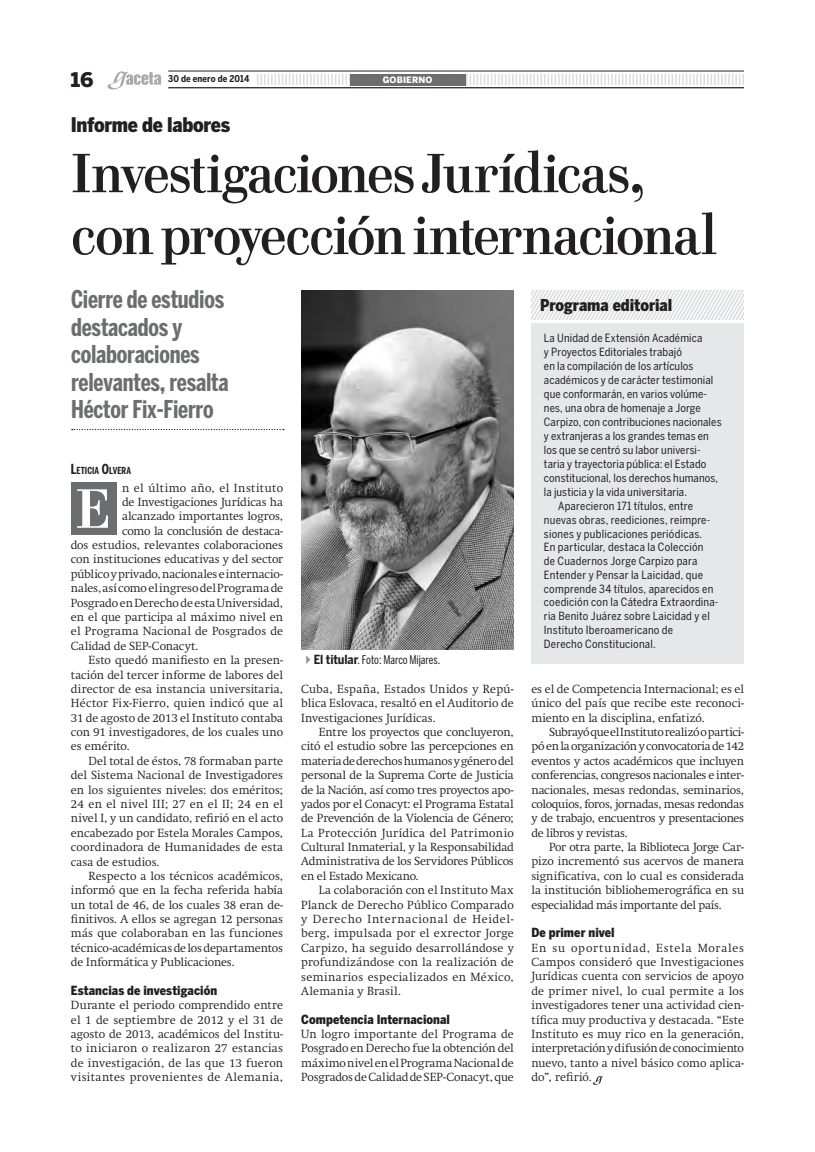
<style>
.page{position:relative;width:815px;height:1152px;background:#fff}
.page>*{position:absolute;margin:0;border:0;box-sizing:border-box;transform-origin:0 0}
._3_0_Tex_Cap_4{font:700 56.38px "Cellini TF";color:#fff}
._1_0_Cabeza_Principa{font:700 56.25px/61.9px "Cellini TF";letter-spacing:-.03em;color:#231f20;scale:.95 1}
._2_0_Sumario_2{font:700 extra-condensed 24.38px/27.5px "Benton Sans";letter-spacing:-.01em;color:#6c6d70}
._0_0_Balazo{font:900 condensed 20px "Benton Sans";letter-spacing:-.015em;color:#231f20}
.t1{font:900 20px "Benton Sans";color:#231f20}
._6_0_R_Cabeza{font:900 condensed 16.25px "Benton Sans";color:#231f20}
._3_0_Descanso{font:900 condensed 12.5px "Benton Sans";letter-spacing:.005em;color:#231f20}
.t2{font:extra-condensed 11.88px "Benton Sans";letter-spacing:-.005em;color:#231f20}
._3_0_Texto{font:300 11.62px/14.4px "Swift";color:#231f20;text-align:justify}
._3_0_Tex_s_sangria{font:300 11.62px/14.4px "Swift";letter-spacing:.005em;color:#231f20;text-align:justify}
._3_0_Tex_Cap_4-2{font:300 11.62px "Swift";color:#231f20}
._3_0_Tex_Cap_4-3{font:300 11.62px "Swift";letter-spacing:-.02em;color:#231f20}
._3_0_Tex_Cap_4-4{font:300 11.62px "Swift";letter-spacing:.035em;color:#231f20}
._6_0_R_Texto_s_sangr{font:condensed 11.25px/14px "Benton Sans";letter-spacing:.01em;color:#231f20}
._6_0_R_Texto{font:condensed 11.25px/13.8px "Benton Sans";letter-spacing:.02em;color:#231f20}
._4_0_Crédito_nota{font:700 extra-condensed 9.62px "Benton Sans";letter-spacing:.01em;color:#231f20}
.t3{font:700 condensed 9.38px "Benton Sans";letter-spacing:.01em;color:#231f20}
.t4{font:900 8.75px "Benton Sans";letter-spacing:.01em;color:#fff}
.s1{font-size:13.75px}
.s2{font-weight:700;font-stretch:condensed;font-size:12.5px}
</style>
<div class="page">
<svg style="left:257px;top:74px;width:487px;height:11px"></svg>
<div style="left:350px;top:74px;width:115px;height:11px;background:#6c6d70"></div>
<hr style="left:168px;top:71px;width:576px;height:1px;background:#231f20">
<hr style="left:168px;top:87px;width:576px;height:1px;background:#231f20">
<svg style="left:107px;top:71px;width:54px;height:19px"></svg>
<div style="left:71px;top:482px;width:46px;height:52px;background:#6c6d70"></div>
<svg style="left:72px;top:429px;width:212px;height:1px"></svg>
<svg style="left:593px;top:1076px;width:10px;height:8px"></svg>
<img style="left:301px;top:290px;width:213px;height:359px">
<div style="left:531px;top:323px;width:213px;height:341px;background:#e6e7e9"></div>
<svg style="left:531px;top:290px;width:213px;height:30px"></svg>
<p class="t1" style="left:71px;top:68px;width:24px">16</p>
<p class="t4" style="left:383px;top:74px;width:51px">GOBIERNO</p>
<p class="t3" style="left:168px;top:73px;width:83px">30 de enero de 2014</p>
<p class="_0_0_Balazo" style="left:71px;top:113px;width:161px">Informe de labores</p>
<p class="_1_0_Cabeza_Principa" style="left:71px;top:141px;width:681px">Investigaciones Jurídicas, con proyección internacional</p>
<p class="_2_0_Sumario_2" style="left:71px;top:285px;width:159px">Cierre de estudios destacados y colaboraciones relevantes, resalta<br>Héctor Fix-Fierro</p>
<p class="_6_0_R_Cabeza" style="left:540px;top:296px;width:134px">Programa editorial</p>
<p class="_6_0_R_Texto_s_sangr" style="left:544px;top:330px;width:179px">La Unidad de Extensión Académica<br>y Proyectos Editoriales trabajó<br>en la compilación de los artículos académicos y de carácter testimonial que conformarán, en varios volúme&shy;nes, una obra de homenaje a Jorge Carpizo, con contribuciones nacionales y extranjeras a los grandes temas en los que se centró su labor universi&shy;taria y trayectoria pública: el Estado constitucional, los derechos humanos, la justicia y la vida universitaria.</p>
<p class="_6_0_R_Texto" style="left:544px;top:499px;width:176px;text-indent:14px">Aparecieron 171 títulos, entre nuevas obras, reediciones, reimpre&shy;siones y publicaciones periódicas.<br>En particular, destaca la Colección<br>de Cuadernos Jorge Carpizo para Entender y Pensar la Laicidad, que comprende 34 títulos, aparecidos en coedición con la Cátedra Extraordina&shy;ria Benito Juárez sobre Laicidad y el Instituto Iberoamericano de<br>Derecho Constitucional.</p>
<p class="_4_0_Crédito_nota" style="left:71px;top:465px;width:62px"><span class="s1">L</span>ETICIA <span class="s1">O</span>LVERA</p>
<p class="_3_0_Tex_Cap_4" style="left:75px;top:475px;width:37px">E</p>
<p class="_3_0_Tex_Cap_4-4" style="left:122px;top:481px;width:163px">n el último año, el Instituto</p>
<p class="_3_0_Tex_Cap_4-2" style="left:122px;top:495px;width:163px">de Investigaciones Jurídicas ha</p>
<p class="_3_0_Tex_Cap_4-2" style="left:122px;top:509px;width:163px">alcanzado importantes logros,</p>
<p class="_3_0_Tex_Cap_4-3" style="left:122px;top:524px;width:163px">como la conclusión de destaca-</p>
<p class="_3_0_Tex_Cap_4-2" style="left:71px;top:538px;width:214px">dos estudios, relevantes colaboraciones</p>
<p class="_3_0_Tex_Cap_4-2" style="left:71px;top:552px;width:214px">con instituciones educativas y del sector</p>
<p class="_3_0_Tex_Cap_4-2" style="left:71px;top:567px;width:214px">público y privado, nacionales e internacio-</p>
<p class="_3_0_Tex_Cap_4-2" style="left:71px;top:581px;width:214px">nales, así como el ingreso del Programa de</p>
<p class="_3_0_Tex_Cap_4-2" style="left:71px;top:596px;width:214px">Posgrado en Derecho de esta Universidad,</p>
<p class="_3_0_Tex_Cap_4-2" style="left:71px;top:610px;width:214px">en el que participa al máximo nivel en</p>
<p class="_3_0_Tex_Cap_4-2" style="left:71px;top:624px;width:214px">el Programa Nacional de Posgrados de</p>
<p class="_3_0_Tex_Cap_4-2" style="left:71px;top:639px;width:129px">Calidad de SEP-Conacyt.</p>
<p class="_3_0_Texto" style="left:71px;top:653px;width:214px;text-indent:18px">Esto quedó manifiesto en la presen&shy;tación del tercer informe de labores del director de esa instancia universitaria, Héctor Fix-Fierro, quien indicó que al 31 de agosto de 2013 el Instituto contaba con 91 investigadores, de los cuales uno es emérito.</p>
<p class="_3_0_Texto" style="left:71px;top:753px;width:214px;text-indent:18px">Del total de éstos, 78 formaban parte del Sistema Nacional de Investigadores en los siguientes niveles: dos eméritos; 24 en el nivel III; 27 en el II; 24 en el nivel I, y un candidato, refirió en el acto encabezado por Estela Morales Campos, coordinadora de Humanidades de esta casa de estudios.</p>
<p class="_3_0_Texto" style="left:71px;top:868px;width:214px;text-indent:18px">Respecto a los técnicos académicos, informó que en la fecha referida había un total de 46, de los cuales 38 eran de&shy;finitivos. A ellos se agregan 12 personas más que colaboraban en las funciones técnico-académicas de los departamentos de Informática y Publicaciones.</p>
<p class="_3_0_Descanso" style="left:71px;top:983px;width:148px">Estancias de investigación</p>
<p class="_3_0_Tex_s_sangria" style="left:71px;top:998px;width:214px">Durante el periodo comprendido entre el 1 de septiembre de 2012 y el 31 de agosto de 2013, académicos del Institu&shy;to iniciaron o realizaron 27 estancias de investigación, de las que 13 fueron visitantes provenientes de Alemania,</p>
<p class="t2" style="left:314px;top:653px;width:128px"><span class="s2">El titular</span>. Foto: Marco Mijares.</p>
<p class="_3_0_Tex_s_sangria" style="left:301px;top:681px;width:214px">Cuba, España, Estados Unidos y Repú&shy;blica Eslovaca, resaltó en el Auditorio de Investigaciones Jurídicas.</p>
<p class="_3_0_Texto" style="left:301px;top:725px;width:214px;text-indent:18px">Entre los proyectos que concluyeron, citó el estudio sobre las percepciones en materia de derechos humanos y género del personal de la Suprema Corte de Justicia de la Nación, así como tres proyectos apo&shy;yados por el Conacyt: el Programa Estatal de Prevención de la Violencia de Género; La Protección Jurídica del Patrimonio Cultural Inmaterial, y la Responsabilidad Administrativa de los Servidores Públicos en el Estado Mexicano.</p>
<p class="_3_0_Texto" style="left:301px;top:883px;width:214px;text-indent:18px">La colaboración con el Instituto Max Planck de Derecho Público Comparado y Derecho Internacional de Heidel&shy;berg, impulsada por el exrector Jorge Carpizo, ha seguido desarrollándose y profundizándose con la realización de seminarios especializados en México, Alemania y Brasil.</p>
<p class="_3_0_Descanso" style="left:301px;top:1011px;width:150px">Competencia Internacional</p>
<p class="_3_0_Tex_s_sangria" style="left:301px;top:1026px;width:214px">Un logro importante del Programa de Posgrado en Derecho fue la obtención del máximo nivel en el Programa Nacional de Posgrados de Calidad de SEP-Conacyt, que</p>
<p class="_3_0_Tex_s_sangria" style="left:531px;top:681px;width:214px">es el de Competencia Internacional; es el único del país que recibe este reconoci&shy;miento en la disciplina, enfatizó.</p>
<p class="_3_0_Texto" style="left:531px;top:725px;width:214px;text-indent:18px">Subrayó que el Instituto realizó o partici&shy;pó en la organización y convocatoria de 142 eventos y actos académicos que incluyen conferencias, congresos nacionales e inter&shy;nacionales, mesas redondas, seminarios, coloquios, foros, jornadas, mesas redondas y de trabajo, encuentros y presentaciones de libros y revistas.</p>
<p class="_3_0_Texto" style="left:531px;top:840px;width:214px;text-indent:18px">Por otra parte, la Biblioteca Jorge Car&shy;pizo incrementó sus acervos de manera significativa, con lo cual es considerada la institución bibliohemerográfica en su especialidad más importante del país.</p>
<p class="_3_0_Descanso" style="left:531px;top:925px;width:85px">De primer nivel</p>
<p class="_3_0_Tex_s_sangria" style="left:531px;top:940px;width:214px">En su oportunidad, Estela Morales Campos consideró que Investigaciones Jurídicas cuenta con servicios de apoyo de primer nivel, lo cual permite a los investigadores tener una actividad cien&shy;tífica muy productiva y destacada. “Este Instituto es muy rico en la generación, interpretación y difusión de conocimiento nuevo, tanto a nivel básico como aplica&shy;do”, refirió.</p>
</div>
